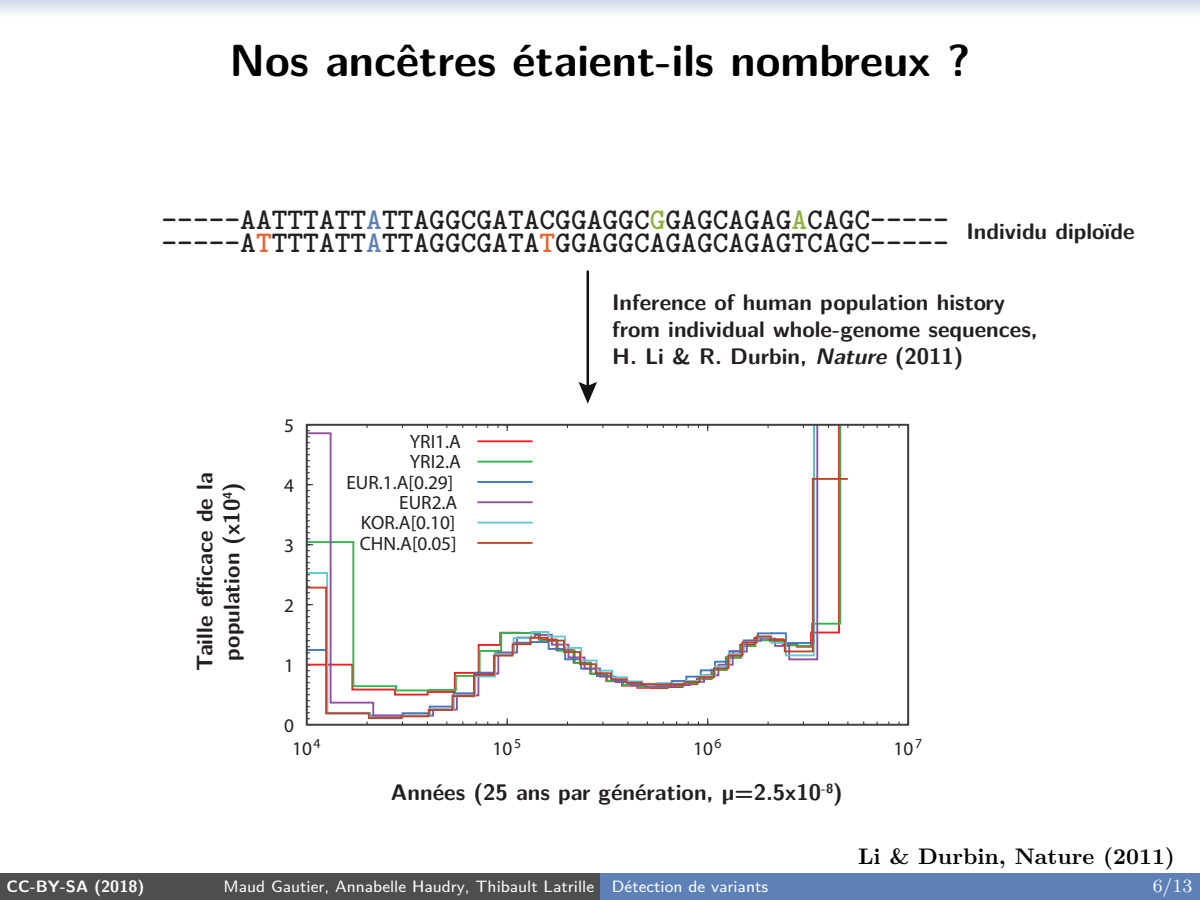
<style>
.page{position:relative;width:1200px;height:900px;background:#fff}
.page>*{position:absolute;margin:0;border:0;box-sizing:border-box;transform-origin:0 0}
.Page_number{font:700 45px "LM Sans 10";color:#000}
.t1{font:700 30px "LM Mono Lt 10";color:#231f20}
.t2{font:700 22.5px/27px "LM Sans 10";color:#231f20}
.Page_number-2{font:700 22.5px "LM Roman 10";color:#000}
.t3{font:19.31px "Helvetica Neue LT Std";color:#231f20}
.t4{font:18.75px "LM Roman 8";color:#fff}
.t5{font:16.5px "LM Sans 8";color:#fff}
.t6{font:700 16.5px "LM Sans 10";color:#fff}
.s1{color:#5d7fb4}
.s2{color:#8eb03e}
.s3{color:#ec6130}
.s4{font-style:italic}
</style>
<div class="page">
<div style="left:0;top:874px;width:600px;height:26px;background:#4d4e4f"></div>
<div style="left:600px;top:874px;width:600px;height:26px;background:#5d80b7"></div>
<svg style="left:0;top:0;width:1200px;height:14px"></svg>
<svg style="left:305px;top:423px;width:511px;height:54px"></svg>
<svg style="left:305px;top:477px;width:543px;height:243px"></svg>
<div style="left:306px;top:424px;width:603px;height:302px;border:2px solid #3e3e3f"></div>
<hr style="left:587px;top:272px;width:2px;height:117px;background:#131313">
<svg style="left:579px;top:382px;width:18px;height:22px"></svg>
<p class="Page_number" style="left:229px;top:25px;width:743px">Nos ancêtres étaient-ils nombreux ?</p>
<p class="t1" style="left:162px;top:198px;width:975px">-----AATTTATT<span class="s1">A</span>TTAGGCGATACGGAGGC<span class="s2">G</span>GAGCAGAG<span class="s2">A</span>CAGC----- <sub>Individu</sub> <sub>diploïde</sub></p>
<p class="t1" style="left:162px;top:221px;width:789px">-----A<span class="s3">T</span>TTTATT<span class="s1">A</span>TTAGGCGATA<span class="s3">T</span>GGAGGCAGAGCAGAGTCAGC-----</p>
<p class="t2" style="left:190px;top:671px;width:200px;text-align:center;rotate:-90deg">Taille e cace de la population (x10<sup>4</sup>)</p>
<p class="t3" style="left:284px;top:414px;width:11px">5</p>
<p class="t3" style="left:284px;top:474px;width:11px">4</p>
<p class="t3" style="left:284px;top:534px;width:11px">3</p>
<p class="t3" style="left:284px;top:594px;width:11px">2</p>
<p class="t3" style="left:284px;top:654px;width:11px">1</p>
<p class="t3" style="left:284px;top:714px;width:11px">0</p>
<p class="t3" style="left:410px;top:430px;width:53px">YRI1.A</p>
<p class="t3" style="left:410px;top:450px;width:53px">YRI2.A</p>
<p class="t3" style="left:346px;top:470px;width:108px">EUR.1.A[0.29]</p>
<p class="t3" style="left:399px;top:491px;width:60px">EUR2.A</p>
<p class="t3" style="left:361px;top:511px;width:96px">KOR.A[0.10]</p>
<p class="t3" style="left:360px;top:531px;width:99px">CHN.A[0.05]</p>
<p class="t2" style="left:612px;top:287px;width:427px">Inference of human population history from individual whole-genome sequences,<br>H. Li &amp; R. Durbin, <span class="s4">Nature</span> (2011)</p>
<p class="t3" style="left:292px;top:736px;width:30px">10<sup>4</sup></p>
<p class="t3" style="left:493px;top:736px;width:30px">10<sup>5</sup></p>
<p class="t3" style="left:693px;top:736px;width:30px">10<sup>6</sup></p>
<p class="t3" style="left:894px;top:736px;width:30px">10<sup>7</sup></p>
<p class="t2" style="left:391px;top:778px;width:454px">Années (25 ans par génération, µ=2.5x10<sup>-8</sup>)</p>
<p class="Page_number-2" style="left:858px;top:838px;width:318px">Li &amp; Durbin, Nature (2011)</p>
<p class="t6" style="left:7px;top:873px;width:139px">CC-BY-SA (2018)</p>
<p class="t5" style="left:224px;top:873px;width:546px">Maud Gautier, Annabelle Haudry, Thibault Latrille Détection de variants</p>
<p class="t4" style="left:1153px;top:871px;width:41px">6/13</p>
</div>
